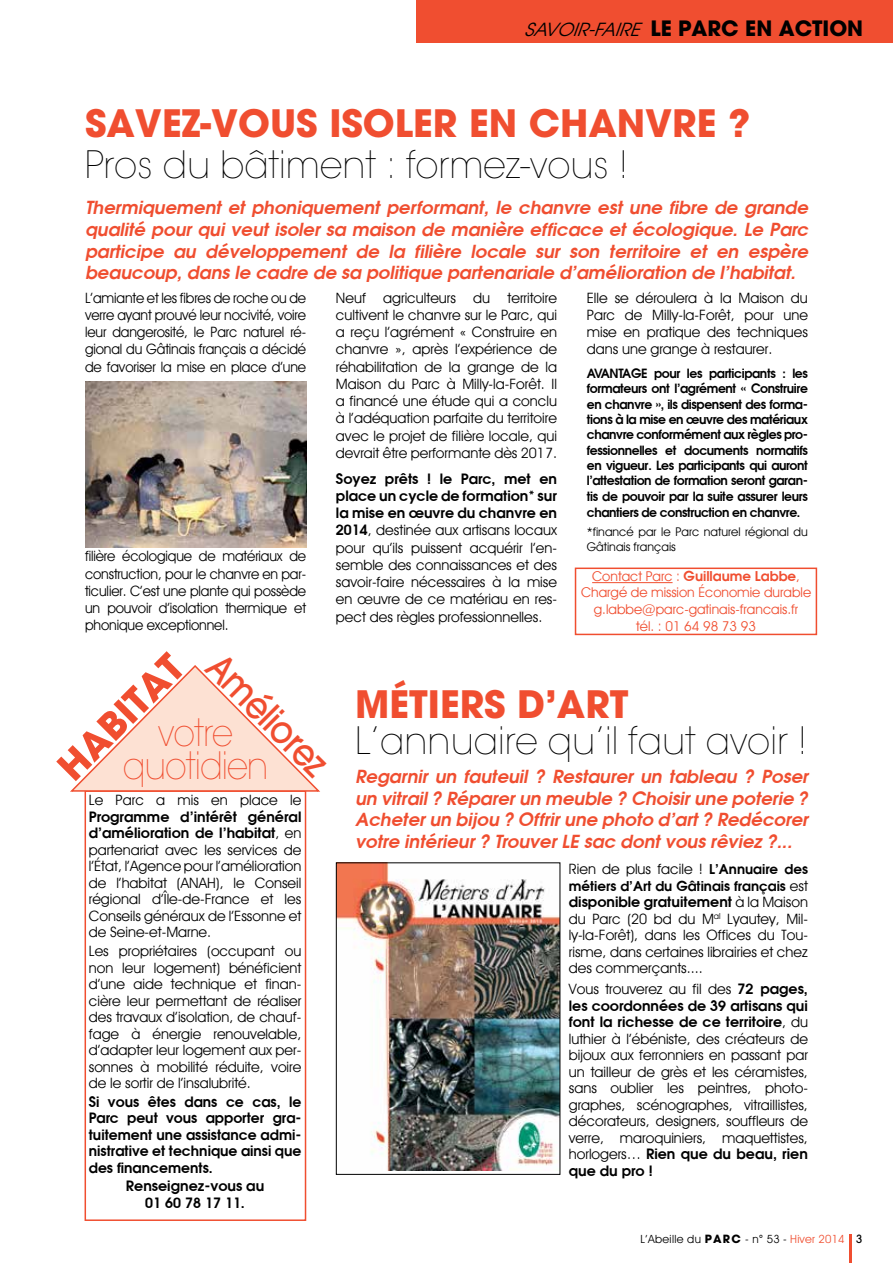
<style>
.page{position:relative;width:893px;height:1263px;background:#fff}
.page>*{position:absolute;margin:0;border:0;box-sizing:border-box;transform-origin:0 0}
.t1{font:200 37.5px "Avant Garde";color:#000;scale:.96 1}
.t2{font:700 37.5px "Avant Garde";color:#f04e30}
.t3{font:200 37.5px/33px "Avant Garde";letter-spacing:-.03em;color:#f04e30;text-align:center;scale:.9 1}
.t4{font:500 37.5px "Avant Garde";color:#f04e30;scale:.9 1}
.t5{font:700 21px "Avant Garde";color:#000}
.t6{font:italic 600 18px/21.6px "Avant Garde";color:#f04e30;text-align:justify}
.t7{font:italic 18px "Avant Garde";color:#000}
.t8{font:14.25px/16.5px "Avant Guard Regular SWFTE";color:#000;text-align:justify}
.t9{font:600 14.25px/16.5px "Avant Garde";color:#000}
.t10{font:14.25px/17.2px "Avant Guard Regular SWFTE";color:#000;text-align:justify;scale:.96 1}
.t11{font:13.5px/16.8px "Avant Guard Regular SWFTE";color:#f04e30;text-align:center}
.t12{font:600 13.5px "Avant Garde";color:#000}
.t13{font:600 13.5px "Avant Garde";color:#f04e30}
.t14{font:600 12.75px/15.5px "Avant Garde";letter-spacing:-.03em;color:#000;text-align:justify}
.t15{font:12px/15px "Avant Guard Regular SWFTE";color:#000}
.t16{font:11.25px "Avant Guard Regular SWFTE";letter-spacing:.02em;color:#000}
.s1{font-weight:700;font-style:normal;font-size:21px}
.s2{font-family:"Avant Guard Regular SWFTE";font-weight:400}
.s3{font-family:"Avant Garde";font-weight:600}
.s4{font-family:"Avant Garde";font-weight:600;font-size:13.5px}
.s5{font-family:"Avant Guard Regular SWFTE";font-weight:400;font-size:14.25px}
.s6{font-family:"Avant Garde";font-weight:700}
.s7{color:#f04e30}
.s8{font-family:"Avant Garde";font-weight:500}
</style>
<div class="page">
<div style="left:417px;top:0;width:476px;height:43px;background:#f04e30"></div>
<hr style="left:849px;top:1235px;width:3px;height:28px;background:#f04e30">
<img style="left:85px;top:382px;width:221px;height:165px">
<hr style="left:592px;top:582px;width:81px;height:1px;background:#f04e30">
<div style="left:575px;top:567px;width:242px;height:68px;border:2px solid #f04e30"></div>
<img style="left:338px;top:864px;width:220px;height:306px">
<div style="left:336px;top:862px;width:224px;height:313px;border:1px solid #000"></div>
<div style="left:85px;top:790px;width:221px;height:431px;border:2px solid #f04e30"></div>
<svg style="left:70px;top:665px;width:250px;height:127px"></svg>
<p class="t7" style="left:524px;top:19px;width:170px">SAVOIR-FAIRE <span class="s1">LE PARC</span></p>
<h2 class="t5" style="left:745px;top:15px;width:49px">EN ACTIO</h2>
<h2 class="t5" style="left:847px;top:15px;width:17px">N</h2>
<h1 class="t2" style="left:85px;top:99px;width:267px">SAVEZ-VO US ISOLER</h1>
<h1 class="t2" style="left:469px;top:99px;width:90px">EN CHA</h1>
<h1 class="t2" style="left:617px;top:99px;width:135px">NVRE ?</h1>
<h1 class="t1" style="left:85px;top:143px;width:567px">Pros du bâtiment : formez-vous !</h1>
<p class="t6" style="left:85px;top:197px;width:728px">Thermiquement et phoniquement performant, le chanvre est une fibre de grande qualité pour qui veut isoler sa maison de manière efficace et écologique. Le Parc participe au développement de la filière locale sur son territoire et en espère beaucoup,dans le cadre de sa politique partenariale d’amélioration de l’habitat.</p>
<p class="t10" style="left:85px;top:289px;width:232px">L’amiante et les fibres de roche ou de verre ayant prouvé leur nocivité, voire leur dangerosité, le Parc naturel ré&shy;gional du Gâtinais français a décidé de favoriser la mise en place d’une</p>
<p class="t10" style="left:85px;top:547px;width:232px">filière écologique de matériaux de construction, pour le chanvre en par&shy;ticulier. C’est une plante qui possède un pouvoir d’isolation thermique et phonique exceptionnel.</p>
<h1 class="t4" style="left:229px;top:644px;width:173px;rotate:45deg">Améliorez</h1>
<h1 class="t2" style="left:47px;top:756px;width:109px;rotate:-45deg">HA BITAT</h1>
<h1 class="t3" style="left:123px;top:717px;width:163px">votre quotidien</h1>
<p class="t8" style="left:89px;top:792px;width:214px">Le Parc a mis en place le</p>
<p class="t9" style="left:89px;top:808px;width:214px">Programme d’intérêt général d’amélioration de l’habitat<span class="s2">, en</span></p>
<p class="t8" style="left:89px;top:841px;width:214px">partenariat avec les services de l’état, l’Agence pour l’amélioration de l’habitat (ANAH), le Conseil régional d’Île-de-France et les Conseils généraux de l’Essonne et de Seine-et-Marne.</p>
<p class="t8" style="left:89px;top:943px;width:214px">Les propriétaires (occupant ou non leur logement) bénéficient d’une aide technique et finan&shy;cière leur permettant de réaliser des travaux d’isolation, de chauf&shy;fage à énergie renouvelable, d’adapter leur logement aux per&shy;sonnes à mobilité réduite, voire de le sortir de l’insalubrité.</p>
<p class="t9" style="left:89px;top:1093px;width:214px;text-align:justify">Si vous êtes dans ce cas, le Parc peut vous apporter gra&shy;tuitement une assistance admi&shy;nistrative et technique ainsi que des financements.</p>
<p class="t9" style="left:126px;top:1177px;width:140px;text-align:center">Renseignez-vous au<br>01 60 78 17 11.</p>
<p class="t8" style="left:336px;top:289px;width:223px;line-height:17.2px">Neuf agriculteurs du territoire cultivent le chanvre sur le Parc, qui a reçu l’agrément « Construire en chanvre », après l’expérience de réhabilitation de la grange de la Maison du Parc à Milly-la-Forêt. Il a financé une étude qui a conclu à l’adéquation parfaite du territoire avec le projet de filière locale, qui devrait être performante dès 2017.</p>
<p class="t9" style="left:336px;top:469px;width:223px;line-height:17.2px;text-align:justify">Soyez prêts ! le Parc, met en place un cycle de formation* sur la mise en œuvre du chanvre en</p>
<p class="t8" style="left:336px;top:522px;width:223px;line-height:17.2px"><span class="s3">2014</span>, destinée aux artisans locaux pour qu’ils puissent acquérir l’en&shy;semble des connaissances et des savoir-faire nécessaires à la mise en œuvre de ce matériau en res&shy;pect des règles professionnelles.</p>
<p class="t8" style="left:587px;top:289px;width:223px;line-height:17.2px">Elle se déroulera à la Maison du Parc de Milly-la-Forêt, pour une mise en pratique des techniques dans une grange à restaurer.</p>
<p class="t14" style="left:587px;top:365px;width:223px">AVANTAGE pour les participants : les formateurs ont l’agrément « Construire en chanvre », ils dispensent des forma&shy;tions à la mise en œuvre des matériaux chanvre conformément aux règles pro&shy;fessionnelles et documents normatifs en vigueur. Les participants qui auront l’attestation de formation seront garan&shy;tis de pouvoir par la suite assurer leurs chantiers de construction en chanvre.</p>
<p class="t15" style="left:587px;top:524px;width:223px">*financé par le Parc naturel régional du<br>Gâtinais français</p>
<p class="t13" style="left:592px;top:567px;width:209px"><span class="s2">Contact Parc :</span> Guillaume Labbe<span class="s2">,</span></p>
<p class="t11" style="left:581px;top:584px;width:232px">Chargé de mission économie durable g.labbe@parc-gatinais-francais.fr<br>tél. : 01 64 98 73 93</p>
<h1 class="t2" style="left:355px;top:680px;width:55px">MÉTIERS</h1>
<h1 class="t2" style="left:517px;top:680px;width:65px">D’ART</h1>
<h1 class="t1" style="left:355px;top:719px;width:472px">L’annuaire qu’il faut avoir !</h1>
<p class="t6" style="left:355px;top:765px;width:458px">Regarnir un fauteuil ? Restaurer un tableau ? Poser un vitrail? Réparerun meuble ? Choisirune poterie ?<br>Acheterun bijou ? Offrirune photo d’art? Redécorer votre intérieur? TrouverLE sac dontvous rêviez ?...</p>
<p class="t8" style="left:569px;top:861px;width:241px">Rien de plus facile ! <span class="s4">L’Annuaire des</span></p>
<p class="t12" style="left:569px;top:877px;width:241px">métiers d’Art du Gâtinais français <span class="s5">est</span></p>
<p class="t9" style="left:569px;top:893px;width:241px">disponible gratuitement <span class="s2">à la Maison</span></p>
<p class="t8" style="left:569px;top:910px;width:241px">du Parc (20 bd du M<sup>al</sup> Lyautey, Mil&shy;ly-la-Forêt), dans les Offices du Tou&shy;risme, dans certaines librairies et chez des commerçants....</p>
<p class="t8" style="left:569px;top:981px;width:241px">Vous trouverez au fil des <span class="s3">72 pages,</span></p>
<p class="t9" style="left:569px;top:997px;width:241px">les coordonnées de 39 artisans qui font la richesse de ce territoire<span class="s2">, du</span></p>
<p class="t8" style="left:569px;top:1030px;width:241px">luthier à l’ébéniste, des créateurs de bijoux aux ferronniers en passant par un tailleur de grès et les céramistes, sans oublier les peintres, photo&shy;graphes, scénographes, vitraillistes, décorateurs, designers, souffleurs de verre, maroquiniers, maquettistes,</p>
<p class="t9" style="left:569px;top:1145px;width:241px"><span class="s2">horlogers…</span> Rien que du beau, rien que du pro !</p>
<p class="t16" style="left:640px;top:1232px;width:223px">L’Abeille du <span class="s6">PARC</span> - n° 53 - <span class="s7">Hiver 2014</span> <span class="s8">3</span></p>
</div>
